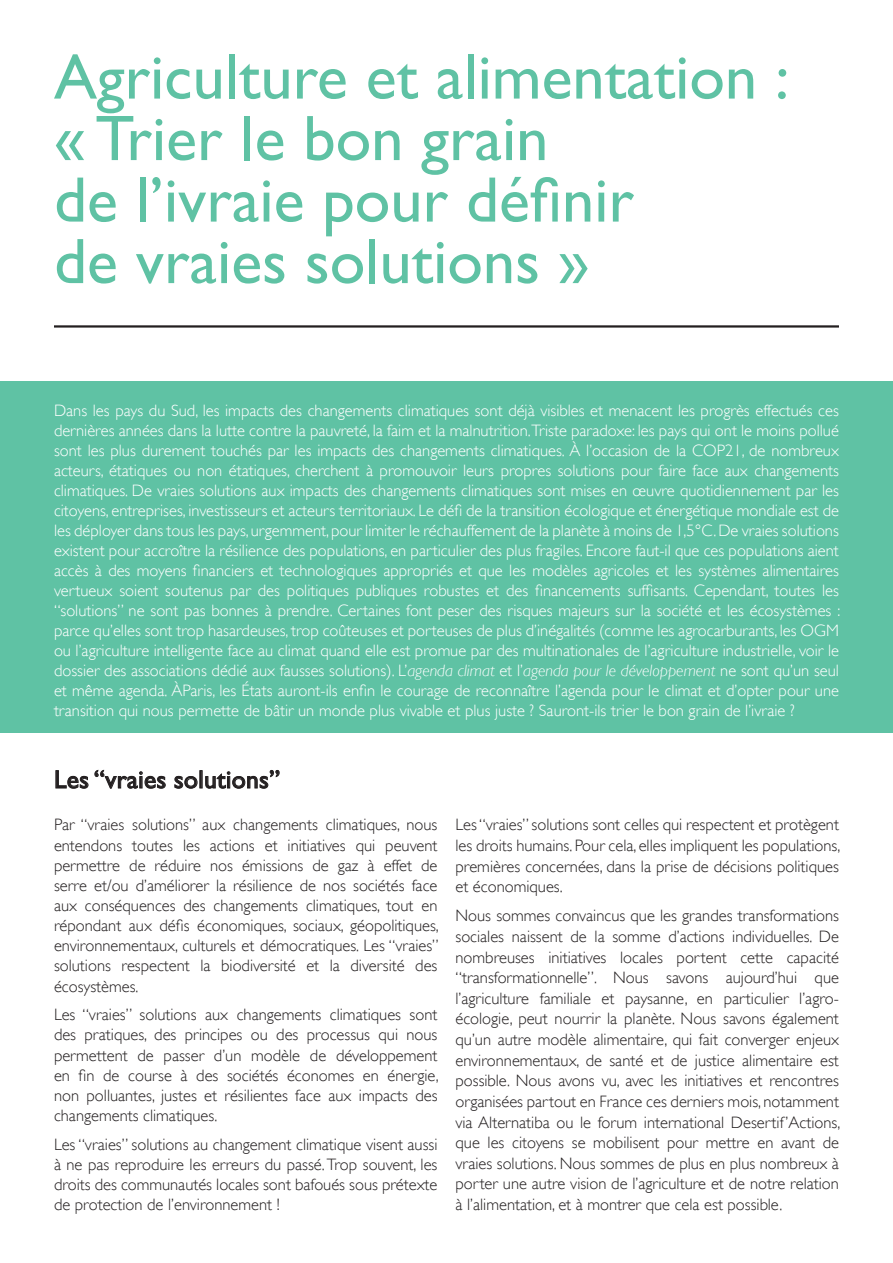
<style>
.page{position:relative;width:893px;height:1263px;background:#fff}
.page>*{position:absolute;margin:0;border:0;box-sizing:border-box;transform-origin:0 0}
.t1{font:64.5px/61.5px "Gill Sans";color:#5fc2a4}
.t2{font:25.5px "Gill Sans";letter-spacing:.01em;color:#231f20}
.t3{font:300 16.5px/20.5px "Gill Sans";color:#231f20;text-align:justify}
.t4{font:300 16.5px/20px "Gill Sans";color:#fff;text-align:justify}
.s1{font-style:italic}
</style>
<div class="page">
<div style="left:0;top:381px;width:893px;height:352px;background:#5fc2a4"></div>
<hr style="left:54px;top:325px;width:785px;height:3px;background:#231f20">
<svg style="left:55px;top:769px;width:111px;height:20px"></svg>
<svg style="left:174px;top:770px;width:106px;height:19px"></svg>
<p class="t1" style="left:54px;top:45px;width:737px">Agriculture et alimentation : « Trier le bon grain</p>
<p class="t1" style="left:54px;top:168px;width:581px">de l’ivraie pour définir</p>
<p class="t1" style="left:54px;top:230px;width:537px">de vraies solutions »</p>
<p class="t4" style="left:54px;top:401px;width:788px">Dans les pays du Sud, les impacts des changements climatiques sont déjà visibles et menacent les progrès effectués ces dernières années dans la lutte contre la pauvreté, la faim et la malnutrition.Triste paradoxe: les pays qui ont le moins pollué sont les plus durement touchés par les impacts des changements climatiques. À l’occasion de la COP21, de nombreux acteurs, étatiques ou non étatiques, cherchent à promouvoir leurs propres solutions pour faire face aux changements climatiques. De vraies solutions aux impacts des changements climatiques sont mises en œuvre quotidiennement par les citoyens, entreprises, investisseurs et acteurs territoriaux. Le défi de la transition écologique et énergétique mondiale est de les déployer dans tous les pays, urgemment, pour limiter le réchauffement de la planète à moins de 1,5°C. De vraies solutions existent pour accroître la résilience des populations, en particulier des plus fragiles. Encore faut-il que ces populations aient accès à des moyens financiers et technologiques appropriés et que les modèles agricoles et les systèmes alimentaires vertueux soient soutenus par des politiques publiques robustes et des financements suffisants. Cependant, toutes les “solutions” ne sont pas bonnes à prendre. Certaines font peser des risques majeurs sur la société et les écosystèmes : parce qu’elles sont trop hasardeuses, trop coûteuses et porteuses de plus d’inégalités (comme les agrocarburants, les OGM ou l’agriculture intelligente face au climat quand elle est promue par des multinationales de l’agriculture industrielle, voir le dossier des associations dédié aux fausses solutions). L’<span class="s1">agenda climat</span> et l’<span class="s1">agenda pour le développement</span> ne sont qu’un seul et même agenda. ÀParis, les États auront-ils enfin le courage de reconnaître l’agenda pour le climat et d’opter pour une transition qui nous permette de bâtir un monde plus vivable et plus juste ? Sauront-ils trier le bon grain de l’ivraie ?</p>
<p class="t2" style="left:54px;top:764px;width:228px">Les “vraies solutions”</p>
<p class="t3" style="left:54px;top:815px;width:386px;line-height:20.1px">Par “vraies solutions” aux changements climatiques, nous entendons toutes les actions et initiatives qui peuvent permettre de réduire nos émissions de gaz à effet de serre et/ou d’améliorer la résilience de nos sociétés face aux conséquences des changements climatiques, tout en répondant aux défis économiques, sociaux, géopolitiques, environnementaux, culturels et démocratiques. Les “vraies” solutions respectent la biodiversité et la diversité des écosystèmes.</p>
<p class="t3" style="left:54px;top:1005px;width:386px;line-height:20.1px">Les “vraies” solutions aux changements climatiques sont des pratiques, des principes ou des processus qui nous permettent de passer d’un modèle de développement en fin de course à des sociétés économes en énergie, non polluantes, justes et résilientes face aux impacts des changements climatiques.</p>
<p class="t3" style="left:54px;top:1134px;width:385px;line-height:20.1px">Les “vraies” solutions au changement climatique visent aussi à ne pas reproduire les erreurs du passé. Trop souvent, les droits des communautés locales sont bafoués sous prétexte de protection de l’environnement !</p>
<p class="t3" style="left:455px;top:814px;width:386px">Les “vraies” solutions sont celles qui respectent et protègent les droits humains. Pour cela, elles impliquent les populations, premières concernées, dans la prise de décisions politiques et économiques.</p>
<p class="t3" style="left:455px;top:905px;width:386px">Nous sommes convaincus que les grandes transformations sociales naissent de la somme d’actions individuelles. De nombreuses initiatives locales portent cette capacité “transformationnelle”. Nous savons aujourd’hui que l’agriculture familiale et paysanne, en particulier l’agro&shy;écologie, peut nourrir la planète. Nous savons également qu’un autre modèle alimentaire, qui fait converger enjeux environnementaux, de santé et de justice alimentaire est possible. Nous avons vu, avec les initiatives et rencontres organisées partout en France ces derniers mois, notamment via Alternatiba ou le forum international Desertif’Actions, que les citoyens se mobilisent pour mettre en avant de vraies solutions. Nous sommes de plus en plus nombreux à porter une autre vision de l’agriculture et de notre relation à l’alimentation, et à montrer que cela est possible.</p>
</div>
